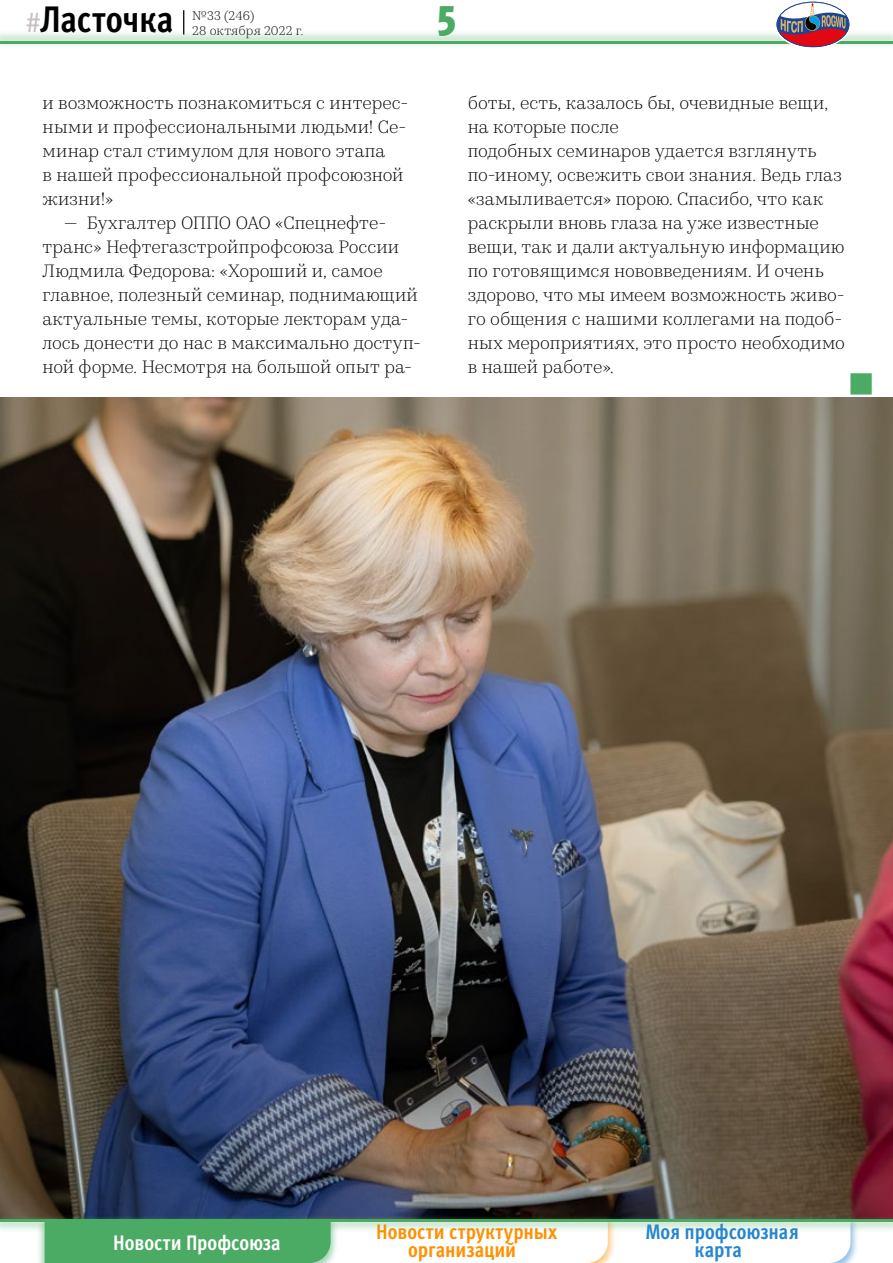
<style>
.page{position:relative;width:893px;height:1263px;background:#fff}
.page>*{position:absolute;margin:0;border:0;box-sizing:border-box;transform-origin:0 0}
.t1{font:900 condensed 43.5px "Meta Pro";color:#4baa64}
.t2{font:700 condensed 36.9px "Meta Pro";letter-spacing:-.005em;color:#000}
.t3{font:700 condensed 21px/18px "Meta Pro";color:#ff9000;text-align:center}
.t4{font:700 condensed 21px/18px "Meta Pro";letter-spacing:-.005em;color:#2585d0;text-align:center}
.t5{font:700 condensed 21px "Meta Pro";color:#fff}
.t6{font:300 18px/24px "Kazimir Text";letter-spacing:.005em;color:#000}
.t7{font:300 12.75px/15px "Kazimir Text";letter-spacing:.015em;color:#000}
.s1{font-weight:400;font-stretch:normal;font-size:27px;color:#c6c1bf}
</style>
<div class="page">
<div style="left:468px;top:373px;width:404px;height:21px;background:#4baa64"></div>
<div style="left:467px;top:373px;width:383px;height:22px;background:#fff"></div>
<img style="left:0;top:397px;width:893px;height:817px">
<svg style="left:183px;top:10px;width:1px;height:19px"></svg>
<svg style="left:45px;top:1233px;width:805px;height:30px"></svg>
<div style="left:0;top:1214px;width:893px;height:19px;background:#4baa64;opacity:.3"></div>
<hr style="left:0;top:1219px;width:893px;height:3px;background:#4baa64">
<div style="left:0;top:29px;width:893px;height:19px;background:#4baa64;opacity:.3"></div>
<hr style="left:0;top:41px;width:893px;height:3px;background:#4baa64">
<svg style="left:775px;top:2px;width:75px;height:46px"></svg>
<div style="left:775px;top:0;width:75px;height:48px;border:1px solid #fff;border-radius:50%"></div>
<h2 class="t2" style="left:26px;top:-9px;width:149px"><span class="s1">#</span>Ласточка</h2>
<p class="t7" style="left:192px;top:7px;width:113px">№33 (246)<br>28 октября 2022 г.</p>
<h1 class="t1" style="left:437px;top:-14px;width:21px">5</h1>
<p class="t6" style="left:43px;top:90px;width:367px">и возможность познакомиться с интерес&shy;ными и профессиональными людьми! Се&shy;минар стал стимулом для нового этапа<br>в нашей профессиональной профсоюзной жизни!»</p>
<p class="t6" style="left:43px;top:210px;width:380px;text-indent:21px">— Бухгалтер ОППО ОАО «Спецнефте&shy;транс» Нефтегазстройпрофсоюза России Людмила Федорова: «Хороший и, самое главное, полезный семинар, поднимающий актуальные темы, которые лекторам уда&shy;лось донести до нас в максимально доступ&shy;ной форме. Несмотря на большой опыт ра-</p>
<p class="t6" style="left:468px;top:90px;width:379px">боты, есть, казалось бы, очевидные вещи, на которые после<br>подобных семинаров удается взглянуть по-иному, освежить свои знания. Ведь глаз «замыливается» порою. Спасибо, что как раскрыли вновь глаза на уже известные вещи, так и дали актуальную информацию по готовящимся нововведениям. И очень здорово, что мы имеем возможность живо&shy;го общения с нашими коллегами на подоб&shy;ных мероприятиях, это просто необходимо в нашей работе».</p>
<p class="t5" style="left:113px;top:1226px;width:169px">Новости Профсоюза</p>
<p class="t3" style="left:376px;top:1222px;width:182px">Новости структурных организаций</p>
<p class="t4" style="left:645px;top:1222px;width:155px">Моя профсоюзная карта</p>
</div>
